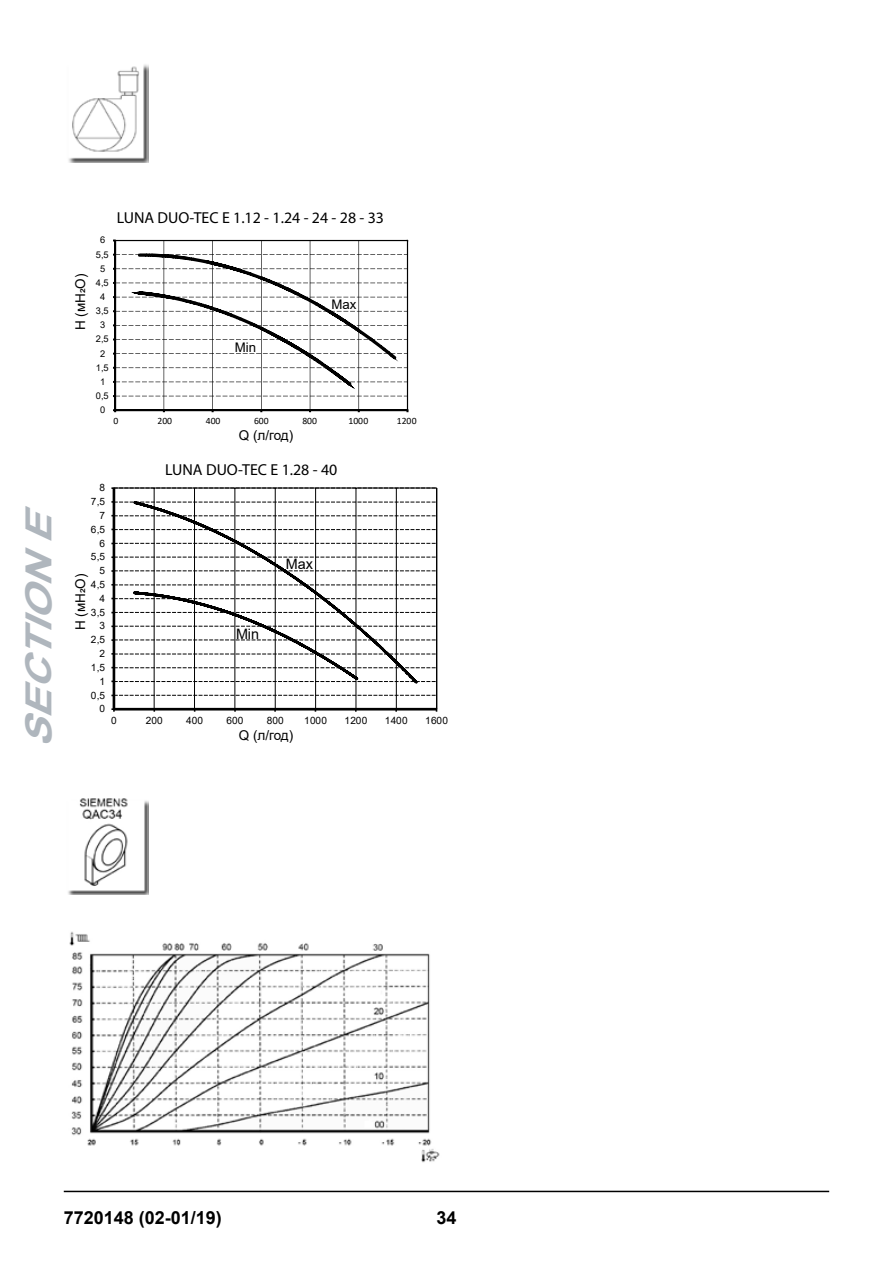
<style>
.page{position:relative;width:893px;height:1263px;background:#fff}
.page>*{position:absolute;margin:0;border:0;box-sizing:border-box;transform-origin:0 0}
.t1{font:italic 700 36px "Arial";color:#afb6bd;scale:1.2 1}
.t2{font:700 18px "Arial";color:#000}
.t3{font:15.9px "Myriad Pro";color:#000}
.t4{font:14.4px "Arial";color:#000}
.t5{font:13.5px "Arial";color:#000}
.t6{font:13.2px "Arial";color:#000}
.t7{font:10.05px "Arial";letter-spacing:.02em;color:#000}
.t8{font:9.6px "Calibri";letter-spacing:-.005em;color:#000}
.t9{font:9.3px "Arial";color:#000}
</style>
<div class="page">
<hr style="left:64px;top:1191px;width:765px;height:1px;background:#000">
<svg style="left:116px;top:240px;width:292px;height:169px"></svg>
<div style="left:114px;top:240px;width:2px;height:171px;border:1px solid #000"></div>
<div style="left:115px;top:409px;width:293px;height:2px;border:1px solid #000"></div>
<svg style="left:121px;top:240px;width:288px;height:157px"></svg>
<svg style="left:115px;top:489px;width:322px;height:219px"></svg>
<hr style="left:113px;top:488px;width:2px;height:221px;background:#000">
<svg style="left:111px;top:487px;width:326px;height:2px"></svg>
<svg style="left:111px;top:695px;width:326px;height:1px"></svg>
<hr style="left:114px;top:708px;width:323px;height:2px;background:#000">
<svg style="left:111px;top:501px;width:326px;height:185px"></svg>
<img style="left:68px;top:798px;width:81px;height:96px">
<img style="left:69px;top:931px;width:371px;height:232px">
<img style="left:68px;top:64px;width:81px;height:98px">
<h1 class="t1" style="left:13px;top:748px;width:216px;rotate:-90deg">SECTIONE</h1>
<p class="t9" style="left:100px;top:234px;width:7px">6</p>
<p class="t9" style="left:96px;top:248px;width:14px">5,5</p>
<p class="t9" style="left:100px;top:262px;width:7px">5</p>
<h3 class="t5" style="left:71px;top:330px;width:58px;rotate:-90deg">H (мH2O)</h3>
<p class="t9" style="left:96px;top:276px;width:14px">4,5</p>
<p class="t9" style="left:100px;top:290px;width:7px">4</p>
<p class="t9" style="left:96px;top:304px;width:14px">3,5</p>
<p class="t9" style="left:100px;top:319px;width:7px">3</p>
<p class="t9" style="left:96px;top:333px;width:14px">2,5</p>
<p class="t9" style="left:100px;top:347px;width:7px">2</p>
<p class="t9" style="left:96px;top:361px;width:14px">1,5</p>
<p class="t9" style="left:100px;top:375px;width:7px">1</p>
<p class="t9" style="left:96px;top:389px;width:14px">0,5</p>
<p class="t9" style="left:100px;top:403px;width:7px">0</p>
<h3 class="t3" style="left:117px;top:208px;width:269px">LUNA DUO-TEC E 1.12 - 1.24 - 24 - 28 - 33</h3>
<h3 class="t6" style="left:235px;top:338px;width:23px">Min</h3>
<h3 class="t6" style="left:331px;top:295px;width:27px">Max</h3>
<p class="t8" style="left:113px;top:414px;width:6px">0</p>
<p class="t8" style="left:157px;top:414px;width:16px">200</p>
<p class="t8" style="left:206px;top:414px;width:16px">400</p>
<p class="t8" style="left:254px;top:414px;width:16px">600</p>
<p class="t8" style="left:302px;top:414px;width:16px">800</p>
<p class="t8" style="left:349px;top:414px;width:21px">1000</p>
<p class="t8" style="left:397px;top:414px;width:21px">1200</p>
<h3 class="t5" style="left:239px;top:426px;width:56px">Q (л/год)</h3>
<p class="t7" style="left:99px;top:481px;width:7px">8</p>
<p class="t7" style="left:91px;top:495px;width:16px">7,5</p>
<p class="t7" style="left:99px;top:508px;width:7px">7</p>
<p class="t7" style="left:91px;top:522px;width:16px">6,5</p>
<p class="t7" style="left:99px;top:536px;width:7px">6</p>
<p class="t7" style="left:91px;top:550px;width:16px">5,5</p>
<p class="t7" style="left:99px;top:564px;width:7px">5</p>
<h3 class="t5" style="left:71px;top:630px;width:58px;rotate:-90deg">H (мH2O)</h3>
<p class="t7" style="left:91px;top:577px;width:16px">4,5</p>
<p class="t7" style="left:99px;top:591px;width:7px">4</p>
<p class="t7" style="left:91px;top:605px;width:16px">3,5</p>
<p class="t7" style="left:99px;top:619px;width:7px">3</p>
<p class="t7" style="left:91px;top:633px;width:16px">2,5</p>
<p class="t7" style="left:99px;top:647px;width:7px">2</p>
<p class="t7" style="left:91px;top:660px;width:16px">1,5</p>
<p class="t7" style="left:99px;top:674px;width:7px">1</p>
<p class="t7" style="left:91px;top:688px;width:16px">0,5</p>
<p class="t7" style="left:99px;top:702px;width:7px">0</p>
<h3 class="t3" style="left:165px;top:460px;width:174px">LUNA DUO-TEC E 1.28 - 40</h3>
<h3 class="t4" style="left:236px;top:624px;width:25px">Min</h3>
<h3 class="t4" style="left:286px;top:553px;width:29px">Max</h3>
<p class="t7" style="left:111px;top:714px;width:7px">0</p>
<p class="t7" style="left:146px;top:714px;width:18px">200</p>
<p class="t7" style="left:186px;top:714px;width:18px">400</p>
<p class="t7" style="left:226px;top:714px;width:18px">600</p>
<p class="t7" style="left:267px;top:714px;width:18px">800</p>
<p class="t7" style="left:304px;top:714px;width:24px">1000</p>
<p class="t7" style="left:345px;top:714px;width:24px">1200</p>
<p class="t7" style="left:385px;top:714px;width:24px">1400</p>
<p class="t7" style="left:425px;top:714px;width:24px">1600</p>
<h3 class="t5" style="left:239px;top:726px;width:56px">Q (л/год)</h3>
<h2 class="t2" style="left:64px;top:1205px;width:160px">7720148 (02-01/19)</h2>
<h2 class="t2" style="left:436px;top:1205px;width:22px">34</h2>
</div>
